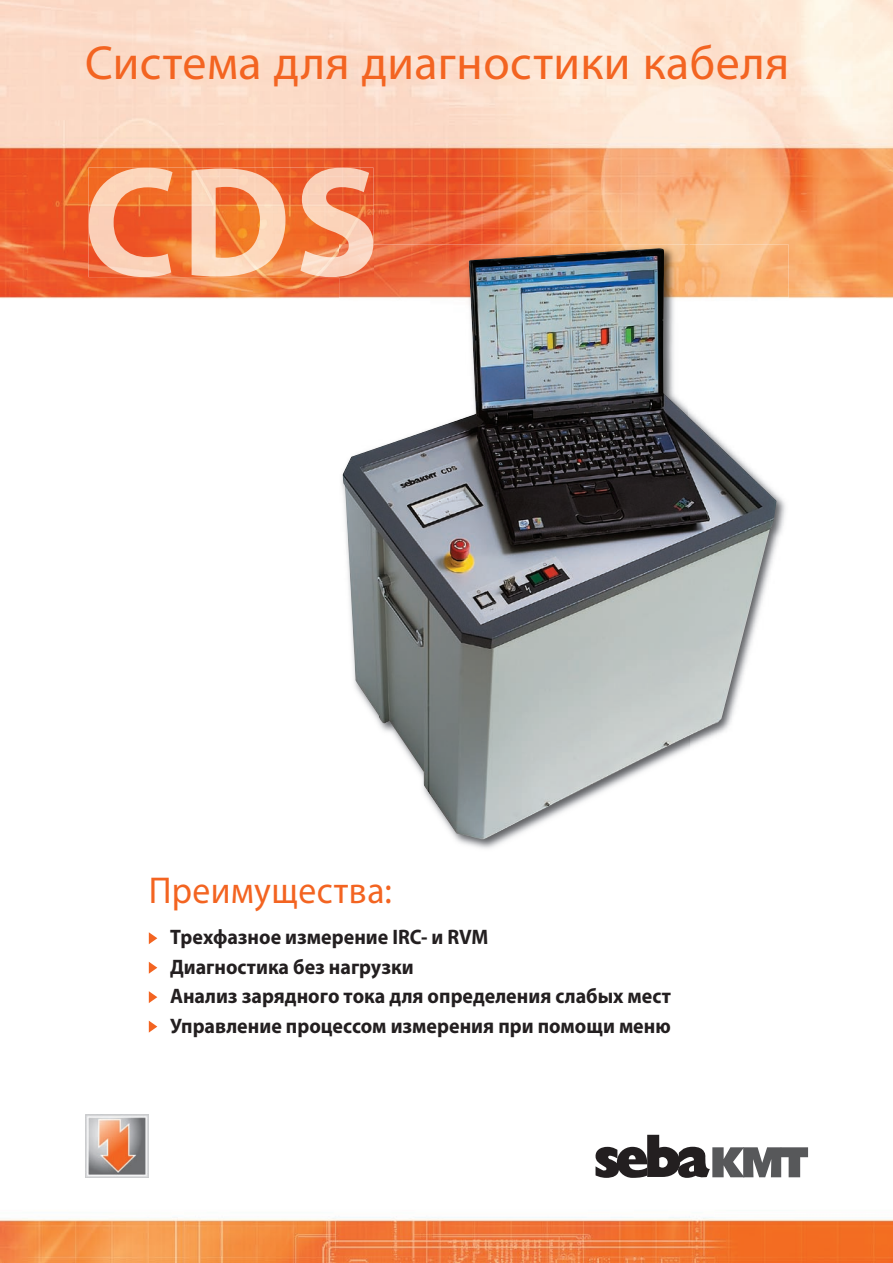
<style>
.page{position:relative;width:893px;height:1263px;background:#fff}
.page>*{position:absolute;margin:0;border:0;box-sizing:border-box;transform-origin:0 0}
.t1{font:48px "Myriad Pro";letter-spacing:.01em;color:#f36421}
.t2{font:37.5px "Myriad Pro";letter-spacing:.015em;color:#f36421;scale:.95 1}
.t3{font:700 21px/29.4px "Myriad Pro";color:#231f20;scale:.95 1}
</style>
<div class="page">
<img style="left:0;top:0;width:893px;height:1263px">
<img style="left:85px;top:1114px;width:64px;height:64px">
<svg style="left:595px;top:1135px;width:213px;height:43px"></svg>
<svg style="left:149px;top:932px;width:8px;height:12px"></svg>
<svg style="left:149px;top:962px;width:8px;height:12px"></svg>
<svg style="left:149px;top:991px;width:8px;height:12px"></svg>
<svg style="left:149px;top:1021px;width:8px;height:11px"></svg>
<img style="left:88px;top:167px;width:285px;height:110px">
<img style="left:339px;top:244px;width:449px;height:607px">
<img style="left:339px;top:244px;width:34px;height:33px">
<img style="left:343px;top:248px;width:433px;height:591px">
<h1 class="t1" style="left:85px;top:33px;width:706px">Система для диагностики кабеля</h1>
<h2 class="t2" style="left:149px;top:867px;width:257px">Преимущества:</h2>
<p class="t3" style="left:170px;top:922px;width:529px">Трехфазное измерение IRC- и RVM<br>Диагностика без нагрузки<br>Анализ зарядного тока для определения слабых мест Управление процессом измерения при помощи меню</p>
</div>
